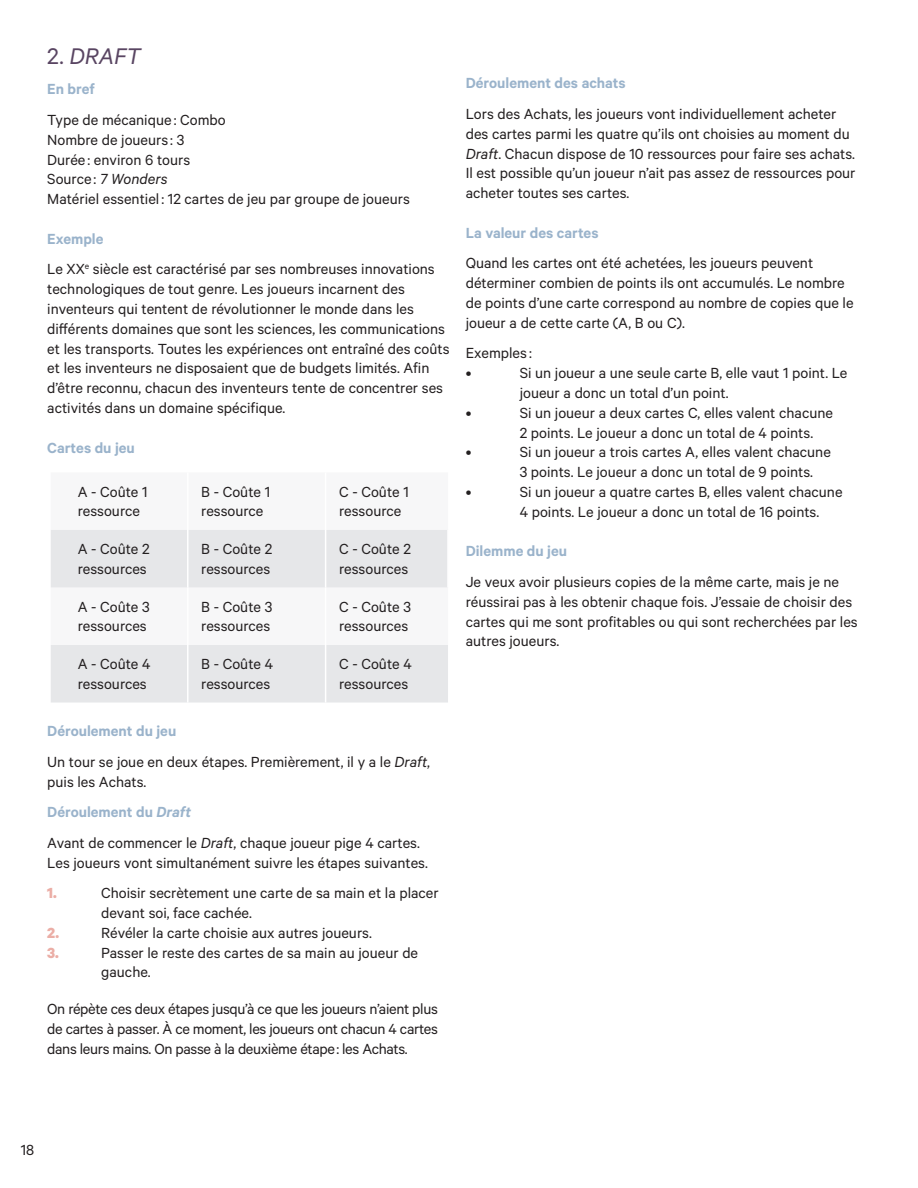
<style>
.page{position:relative;width:918px;height:1188px;background:#fff}
.page>*{position:absolute;margin:0;border:0;box-sizing:border-box;transform-origin:0 0}
.Style_de_paragraphe{font:italic 25.5px "Calibre";color:#594562}
.t1{font:16.5px/19.8px "Calibre";color:#231f20}
.Style_de_paragraphe-2{font:600 16.5px "Calibre";color:#9ab3cb}
.t2{font:italic 16.5px "Calibre";color:#231f20}
.t3{font:700 16.5px "Calibre";color:#ebaea6}
.s1{font-style:normal}
.s2{font-style:italic}
</style>
<div class="page">
<svg style="left:51px;top:587px;width:396px;height:1px"></svg>
<div style="left:51px;top:530px;width:396px;height:57px;background:#e6e7e9"></div>
<div style="left:51px;top:645px;width:397px;height:58px;background:#e6e7e9"></div>
<hr style="left:187px;top:587px;width:2px;height:58px;background:#fff">
<hr style="left:325px;top:587px;width:1px;height:58px;background:#fff">
<hr style="left:187px;top:645px;width:2px;height:58px;background:#fff">
<hr style="left:325px;top:645px;width:1px;height:58px;background:#fff">
<hr style="left:187px;top:530px;width:2px;height:57px;background:#fff">
<hr style="left:325px;top:530px;width:1px;height:57px;background:#fff">
<p class="Style_de_paragraphe" style="left:47px;top:41px;width:95px"><span class="s1">2.</span> DRAFT</p>
<p class="Style_de_paragraphe-2" style="left:47px;top:79px;width:49px">En bref</p>
<p class="t1" style="left:47px;top:109px;width:180px">Type de mécanique : Combo</p>
<p class="t1" style="left:47px;top:129px;width:139px">Nombre de joueurs : 3</p>
<p class="t1" style="left:47px;top:149px;width:144px">Durée : environ 6 tours</p>
<p class="t2" style="left:47px;top:170px;width:122px"><span class="s1">Source :</span> 7 Wonders</p>
<p class="t1" style="left:47px;top:189px;width:364px">Matériel essentiel : 12 cartes de jeu par groupe de joueurs</p>
<p class="Style_de_paragraphe-2" style="left:47px;top:229px;width:58px">Exemple</p>
<p class="t1" style="left:47px;top:259px;width:404px">Le XX<sup>e</sup> siècle est caractérisé par ses nombreuses innovations technologiques de tout genre. Les joueurs incarnent des inventeurs qui tentent de révolutionner le monde dans les différents domaines que sont les sciences, les communications et les transports. Toutes les expériences ont entraîné des coûts et les inventeurs ne disposaient que de budgets limités. Afin d’être reconnu, chacun des inventeurs tente de concentrer ses activités dans un domaine spécifique.</p>
<p class="Style_de_paragraphe-2" style="left:47px;top:438px;width:89px">Cartes du jeu</p>
<p class="t1" style="left:78px;top:481px;width:71px">A - Coûte 1 ressource</p>
<p class="t1" style="left:201px;top:481px;width:70px">B - Coûte 1 ressource</p>
<p class="t1" style="left:339px;top:481px;width:71px">C - Coûte 1 ressource</p>
<p class="t1" style="left:78px;top:539px;width:73px">A - Coûte 2 ressources</p>
<p class="t1" style="left:201px;top:539px;width:72px">B - Coûte 2 ressources</p>
<p class="t1" style="left:339px;top:539px;width:73px">C - Coûte 2 ressources</p>
<p class="t1" style="left:78px;top:596px;width:73px">A - Coûte 3 ressources</p>
<p class="t1" style="left:201px;top:596px;width:73px">B - Coûte 3 ressources</p>
<p class="t1" style="left:339px;top:596px;width:73px">C - Coûte 3 ressources</p>
<p class="t1" style="left:78px;top:654px;width:74px">A - Coûte 4 ressources</p>
<p class="t1" style="left:201px;top:654px;width:73px">B - Coûte 4 ressources</p>
<p class="t1" style="left:339px;top:654px;width:74px">C - Coûte 4 ressources</p>
<p class="Style_de_paragraphe-2" style="left:47px;top:721px;width:131px">Déroulement du jeu</p>
<p class="t1" style="left:47px;top:751px;width:384px">Un tour se joue en deux étapes. Premièrement, il y a le <span class="s2">Draft</span>, puis les Achats.</p>
<p class="Style_de_paragraphe-2" style="left:47px;top:802px;width:145px">Déroulement du <span class="s2">Draft</span></p>
<p class="t1" style="left:47px;top:832px;width:374px">Avant de commencer le <span class="s2">Draft</span>, chaque joueur pige 4 cartes.</p>
<p class="t1" style="left:47px;top:852px;width:382px">Les joueurs vont simultanément suivre les étapes suivantes.</p>
<p class="t3" style="left:47px;top:883px;width:11px">1.</p>
<p class="t1" style="left:101px;top:883px;width:339px">Choisir secrètement une carte de sa main et la placer devant soi, face cachée.</p>
<p class="t3" style="left:47px;top:922px;width:13px">2.</p>
<p class="t1" style="left:101px;top:922px;width:272px">Révéler la carte choisie aux autres joueurs.</p>
<p class="t3" style="left:47px;top:942px;width:13px">3.</p>
<p class="t1" style="left:101px;top:942px;width:318px">Passer le reste des cartes de sa main au joueur de gauche.</p>
<p class="t1" style="left:47px;top:998px;width:392px;text-align:justify">On répète ces deux étapes jusqu’à ce que les joueurs n’aient plus de cartes à passer. À ce moment, les joueurs ont chacun 4 cartes dans leurs mains. On passe à la deuxième étape: les Achats.</p>
<p class="Style_de_paragraphe-2" style="left:466px;top:74px;width:162px">Déroulement des achats</p>
<p class="t1" style="left:466px;top:103px;width:391px">Lors des Achats, les joueurs vont individuellement acheter des cartes parmi les quatre qu’ils ont choisies au moment du <span class="s2">Draft</span>. Chacun dispose de 10 ressources pour faire ses achats.<br>Il est possible qu’un joueur n’ait pas assez de ressources pour acheter toutes ses cartes.</p>
<p class="Style_de_paragraphe-2" style="left:466px;top:223px;width:134px">La valeur des cartes</p>
<p class="t1" style="left:466px;top:253px;width:389px">Quand les cartes ont été achetées, les joueurs peuvent déterminer combien de points ils ont accumulés. Le nombre de points d’une carte correspond au nombre de copies que le joueur a de cette carte (A, B ou C).</p>
<p class="t1" style="left:466px;top:343px;width:68px">Exemples :</p>
<p class="t1" style="left:466px;top:363px;width:7px">•</p>
<p class="t1" style="left:520px;top:363px;width:329px">Si un joueur a une seule carte B, elle vaut 1 point. Le joueur a donc un total d’un point.</p>
<p class="t1" style="left:466px;top:402px;width:7px">•</p>
<p class="t1" style="left:520px;top:402px;width:315px">Si un joueur a deux cartes C, elles valent chacune<br>2 points. Le joueur a donc un total de 4 points.</p>
<p class="t1" style="left:466px;top:442px;width:7px">•</p>
<p class="t1" style="left:520px;top:442px;width:313px">Si un joueur a trois cartes A, elles valent chacune<br>3 points. Le joueur a donc un total de 9 points.</p>
<p class="t1" style="left:466px;top:481px;width:7px">•</p>
<p class="t1" style="left:520px;top:481px;width:324px">Si un joueur a quatre cartes B, elles valent chacune<br>4 points. Le joueur a donc un total de 16 points.</p>
<p class="Style_de_paragraphe-2" style="left:466px;top:542px;width:103px">Dilemme du jeu</p>
<p class="t1" style="left:466px;top:571px;width:394px">Je veux avoir plusieurs copies de la même carte, mais je ne réussirai pas à les obtenir chaque fois. J’essaie de choisir des cartes qui me sont profitables ou qui sont recherchées par les autres joueurs.</p>
<p class="t1" style="left:21px;top:1140px;width:15px">18</p>
</div>
